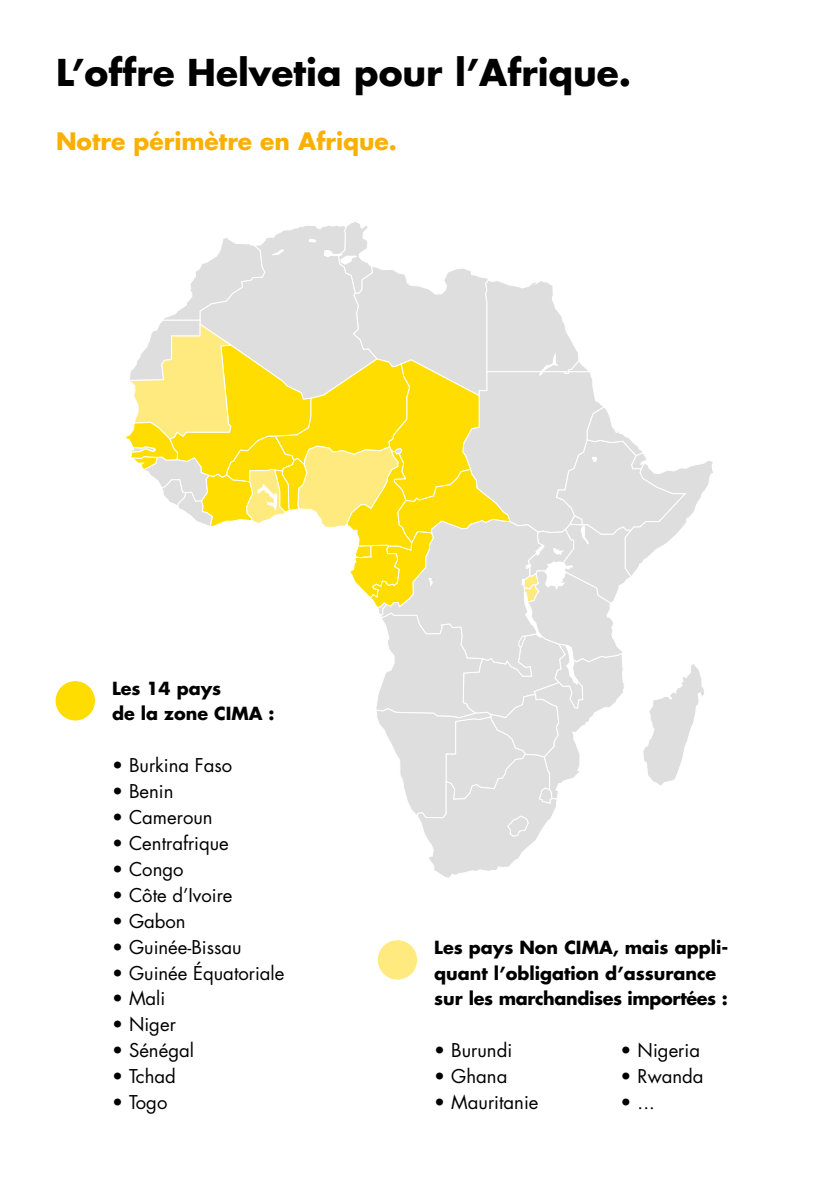
<style>
.page{position:relative;width:840px;height:1191px;background:#fff}
.page>*{position:absolute;margin:0;border:0;box-sizing:border-box;transform-origin:0 0}
.t1{font:700 36px "Futura";color:#000}
.t2{font:700 23.4px "Futura";color:#f9b000}
.t3{font:18.4px "Futura Std";color:#000}
.t4{font:700 17.6px/26px "Futura";color:#000}
</style>
<div class="page">
<hr style="left:839px;top:0;width:1px;height:150px;background:#ffe0a9">
<svg style="left:125px;top:222px;width:588px;height:656px"></svg>
<div style="left:56px;top:681px;width:39px;height:39px;background:#fd0;border-radius:50%"></div>
<div style="left:377px;top:940px;width:40px;height:39px;background:#ffea80;border-radius:50%"></div>
<h1 class="t1" style="left:56px;top:47px;width:576px">L’offre Helvetia pour l’Afrique.</h1>
<p class="t2" style="left:56px;top:125px;width:342px">Notre périmètre en Afrique.</p>
<p class="t4" style="left:112px;top:674px;width:164px">Les 14 pays<br>de la zone CIMA :</p>
<p class="t3" style="left:112px;top:753px;width:122px">• Burkina Faso</p>
<p class="t3" style="left:112px;top:779px;width:63px">• Benin</p>
<p class="t3" style="left:112px;top:805px;width:102px">• Cameroun</p>
<p class="t3" style="left:112px;top:831px;width:118px">• Centrafrique</p>
<p class="t3" style="left:112px;top:857px;width:73px">• Congo</p>
<p class="t3" style="left:112px;top:883px;width:122px">• Côte d’Ivoire</p>
<p class="t3" style="left:112px;top:909px;width:75px">• Gabon</p>
<p class="t3" style="left:112px;top:935px;width:131px">• Guinée-Bissau</p>
<p class="t3" style="left:112px;top:961px;width:174px">• Guinée Équatoriale</p>
<p class="t3" style="left:112px;top:987px;width:55px">• Mali</p>
<p class="t3" style="left:112px;top:1012px;width:65px">• Niger</p>
<p class="t3" style="left:112px;top:1038px;width:83px">• Sénégal</p>
<p class="t3" style="left:112px;top:1064px;width:65px">• Tchad</p>
<p class="t3" style="left:112px;top:1090px;width:57px">• Togo</p>
<p class="t4" style="left:434px;top:933px;width:295px">Les pays Non CIMA, mais appli&shy;quant l’obligation d’assurance sur les marchandises importées :</p>
<p class="t3" style="left:434px;top:1038px;width:79px">• Burundi</p>
<p class="t3" style="left:434px;top:1064px;width:75px">• Ghana</p>
<p class="t3" style="left:434px;top:1090px;width:106px">• Mauritanie</p>
<p class="t3" style="left:620px;top:1038px;width:81px">• Nigeria</p>
<p class="t3" style="left:620px;top:1064px;width:84px">• Rwanda</p>
<p class="t3" style="left:620px;top:1090px;width:36px">• ...</p>
</div>
